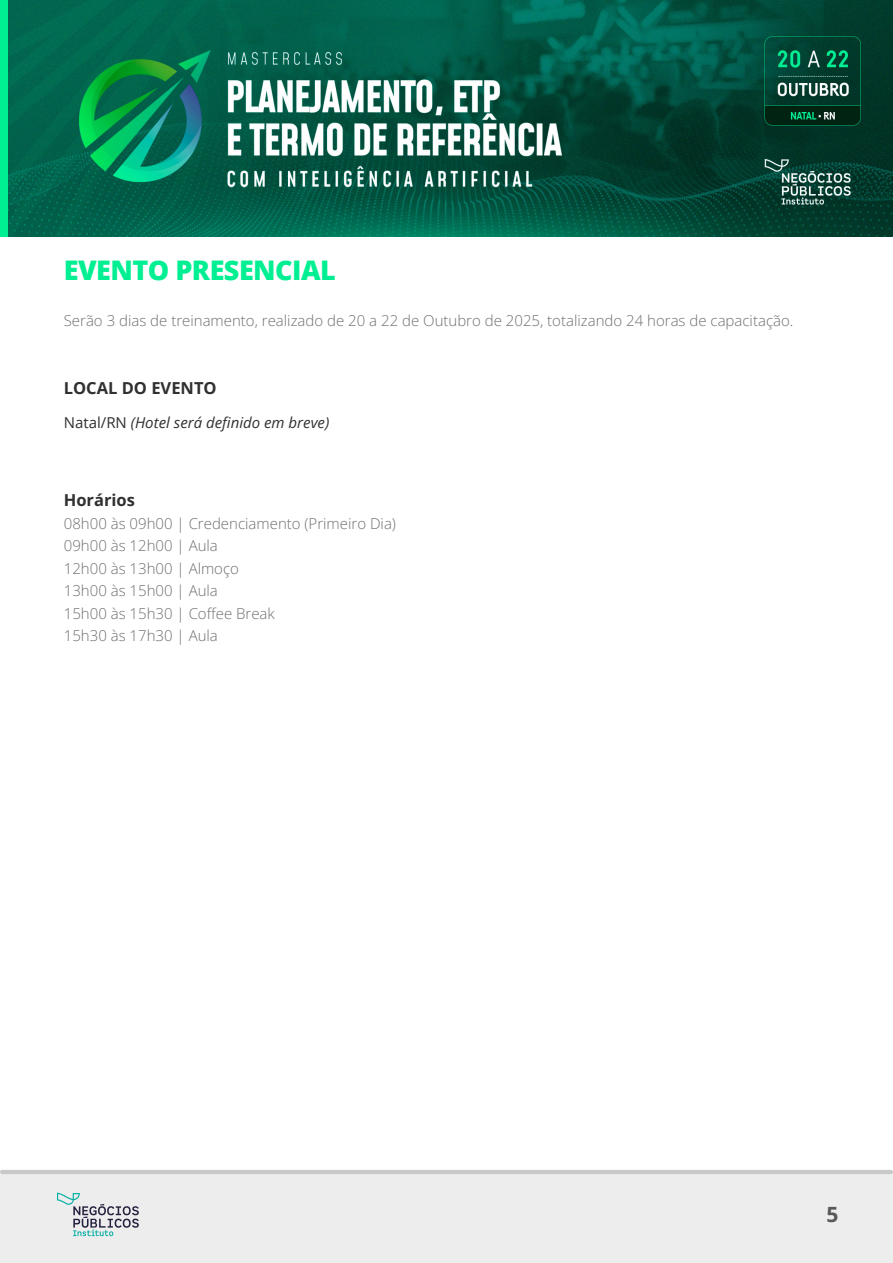
<style>
.page{position:relative;width:893px;height:1263px;background:#fff}
.page>*{position:absolute;margin:0;border:0;box-sizing:border-box;transform-origin:0 0}
.t1{font:800 27px "Open Sans";letter-spacing:-.02em;color:#00ef92}
.t2{font:700 21px "Open Sans";color:#57585a}
.corpo{font:700 16.5px "Open Sans";color:#313030}
.corpo-2{font:300 15px "Open Sans";color:#706f6f}
.corpo-3{font:italic 15px "Open Sans";color:#313030}
.s1{font-style:normal}
</style>
<div class="page">
<div style="left:0;top:1174px;width:893px;height:89px;background:#ededed"></div>
<hr style="left:0;top:1170px;width:893px;height:4px;background:#c9c9c9;border-radius:2px">
<svg style="left:57px;top:1193px;width:82px;height:43px"></svg>
<img style="left:0;top:0;width:893px;height:236px">
<p class="t1" style="left:64px;top:250px;width:274px">EVENTO PRESENCIAL</p>
<p class="corpo-2" style="left:64px;top:311px;width:731px">Serão 3 dias de treinamento, realizado de 20 a 22 de Outubro de 2025, totalizando 24 horas de capacitação.</p>
<p class="corpo" style="left:64px;top:376px;width:154px">LOCAL DO EVENTO</p>
<p class="corpo-3" style="left:64px;top:412px;width:267px"><span class="s1">Natal/RN</span> (Hotel será definido em breve)</p>
<p class="corpo" style="left:64px;top:489px;width:73px">Horários</p>
<p class="corpo-2" style="left:64px;top:513px;width:334px">08h00 às 09h00 | Credenciamento (Primeiro Dia)</p>
<p class="corpo-2" style="left:64px;top:536px;width:156px">09h00 às 12h00 | Aula</p>
<p class="corpo-2" style="left:64px;top:558px;width:177px">12h00 às 13h00 | Almoço</p>
<p class="corpo-2" style="left:64px;top:581px;width:156px">13h00 às 15h00 | Aula</p>
<p class="corpo-2" style="left:64px;top:603px;width:213px">15h00 às 15h30 | Coffee Break</p>
<p class="corpo-2" style="left:64px;top:626px;width:156px">15h30 às 17h30 | Aula</p>
<h2 class="t2" style="left:826px;top:1199px;width:14px">5</h2>
</div>
